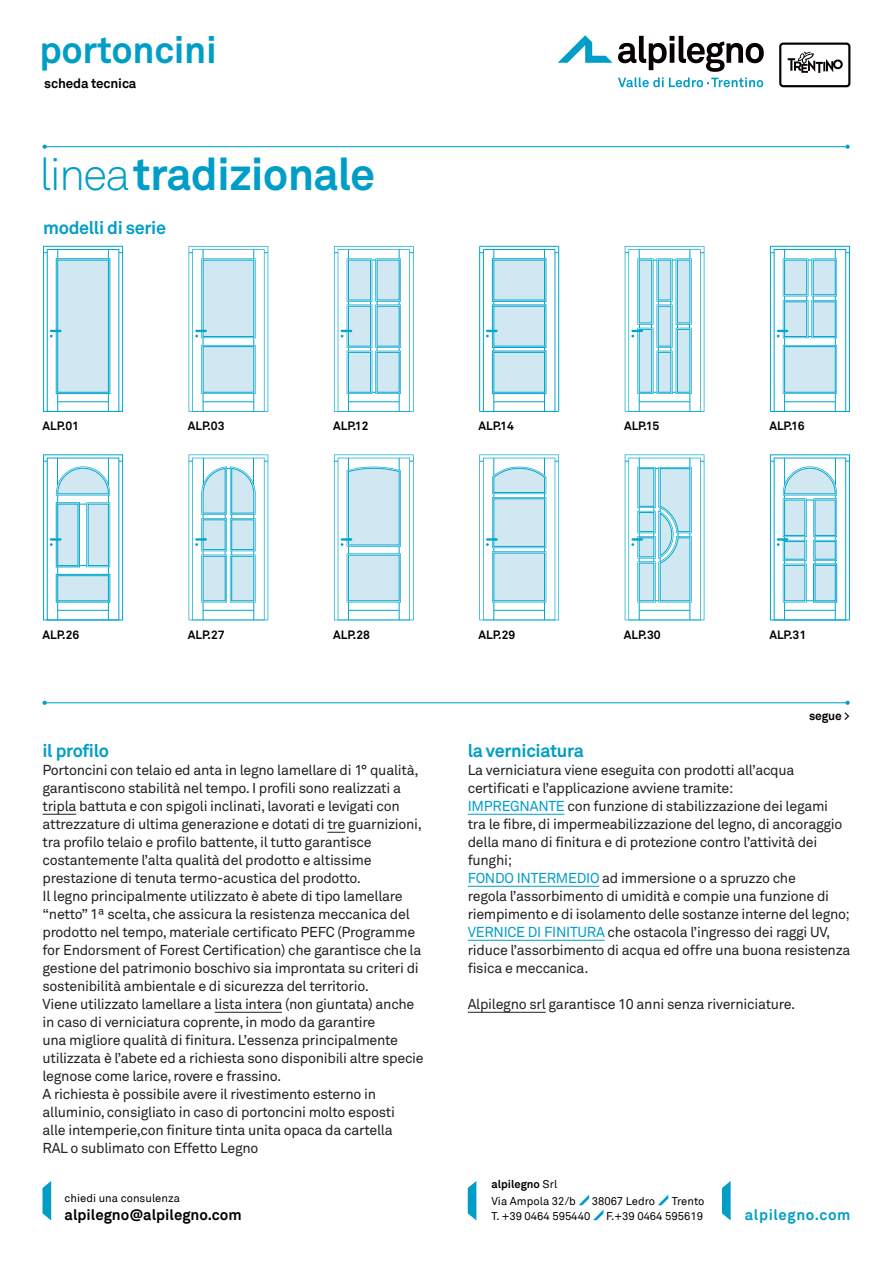
<style>
.page{position:relative;width:893px;height:1263px;background:#fff}
.page>*{position:absolute;margin:0;border:0;box-sizing:border-box;transform-origin:0 0}
.t1{font:700 45px "Akkurat Pro";letter-spacing:-.02em;color:#009ec7}
.t2{font:700 37.5px "Akkurat Pro";letter-spacing:-.01em;color:#009ec7}
.t3{font:700 18px "Akkurat Pro";letter-spacing:-.02em;color:#009ec7}
.t4{font:700 15px "Akkurat";color:#060100}
.t5{font:700 15px "Akkurat";letter-spacing:.04em;color:#009ec7}
.t6{font:14.25px/18px "Akkurat Pro";letter-spacing:-.02em;color:#231f20}
.t7{font:700 13.35px "Akkurat";letter-spacing:-.01em;color:#060100}
.t8{font:700 12px "Akkurat Pro";color:#060100}
.t9{font:700 12px "Akkurat";letter-spacing:-.01em;color:#060100}
.t10{font:11.25px/17.1px "Akkurat";color:#060100}
.s1{font-family:"Akkurat Light Pro";font-weight:400}
.s2{color:#009ec7}
.s3{font-weight:700}
</style>
<div class="page">
<svg style="left:43px;top:1181px;width:8px;height:39px"></svg>
<svg style="left:658px;top:1195px;width:10px;height:10px"></svg>
<svg style="left:578px;top:1194px;width:25px;height:26px"></svg>
<svg style="left:468px;top:1181px;width:8px;height:39px"></svg>
<svg style="left:722px;top:1181px;width:9px;height:39px"></svg>
<hr style="left:45px;top:146px;width:803px;height:1px;background:#009ec7">
<svg style="left:43px;top:145px;width:4px;height:4px"></svg>
<svg style="left:845px;top:145px;width:5px;height:4px"></svg>
<svg style="left:558px;top:35px;width:206px;height:52px"></svg>
<svg style="left:779px;top:43px;width:71px;height:44px"></svg>
<hr style="left:45px;top:702px;width:803px;height:1px;background:#009ec7">
<svg style="left:43px;top:701px;width:4px;height:4px"></svg>
<svg style="left:845px;top:701px;width:5px;height:4px"></svg>
<hr style="left:468px;top:814px;width:97px;height:1px;background:#009ec7">
<hr style="left:468px;top:886px;width:131px;height:1px;background:#009ec7">
<hr style="left:468px;top:940px;width:137px;height:1px;background:#009ec7">
<hr style="left:468px;top:1012px;width:78px;height:1px;background:#231f20">
<hr style="left:43px;top:814px;width:33px;height:1px;background:#231f20">
<svg style="left:327px;top:832px;width:18px;height:1px"></svg>
<hr style="left:215px;top:1012px;width:67px;height:1px;background:#231f20">
<div style="left:43px;top:246px;width:80px;height:166px;border:1px solid #00a6ce"></div>
<div style="left:47px;top:249px;width:72px;height:163px;border:1px solid #00a6ce"></div>
<div style="left:58px;top:260px;width:50px;height:132px;background:#d1e8f3"></div>
<div style="left:57px;top:260px;width:52px;height:133px;border:1px solid #00a6ce"></div>
<svg style="left:57px;top:394px;width:1px;height:17px"></svg>
<svg style="left:108px;top:394px;width:1px;height:17px"></svg>
<hr style="left:58px;top:401px;width:50px;height:1px;background:#00a6ce">
<svg style="left:50px;top:330px;width:11px;height:7px"></svg>
<svg style="left:189px;top:246px;width:79px;height:166px"></svg>
<svg style="left:334px;top:246px;width:80px;height:166px"></svg>
<hr style="left:558px;top:246px;width:1px;height:165px;background:#00a6ce">
<hr style="left:480px;top:246px;width:79px;height:1px;background:#00a6ce">
<hr style="left:479px;top:246px;width:1px;height:165px;background:#00a6ce">
<hr style="left:480px;top:411px;width:79px;height:1px;background:#00a6ce">
<hr style="left:555px;top:249px;width:1px;height:162px;background:#00a6ce">
<hr style="left:483px;top:249px;width:72px;height:1px;background:#00a6ce">
<hr style="left:483px;top:249px;width:1px;height:162px;background:#00a6ce">
<div style="left:494px;top:260px;width:50px;height:40px;background:#d1e8f3"></div>
<div style="left:492px;top:258px;width:54px;height:44px;border:1px solid #00a6ce"></div>
<div style="left:494px;top:352px;width:50px;height:40px;background:#d1e8f3"></div>
<div style="left:492px;top:351px;width:54px;height:43px;border:1px solid #00a6ce"></div>
<div style="left:493px;top:352px;width:52px;height:41px;border:1px solid #00a6ce"></div>
<div style="left:494px;top:306px;width:50px;height:40px;background:#d1e8f3"></div>
<div style="left:492px;top:305px;width:54px;height:43px;border:1px solid #00a6ce"></div>
<div style="left:493px;top:306px;width:52px;height:40px;border:1px solid #00a6ce"></div>
<svg style="left:493px;top:394px;width:1px;height:17px"></svg>
<svg style="left:544px;top:394px;width:1px;height:17px"></svg>
<hr style="left:494px;top:401px;width:50px;height:1px;background:#00a6ce">
<svg style="left:486px;top:330px;width:12px;height:7px"></svg>
<svg style="left:625px;top:246px;width:79px;height:166px"></svg>
<div style="left:658px;top:260px;width:13px;height:40px;background:#d1e8f3"></div>
<div style="left:658px;top:260px;width:13px;height:40px;border:1px solid #00a6ce"></div>
<div style="left:770px;top:246px;width:80px;height:166px;border:1px solid #00a6ce"></div>
<div style="left:774px;top:249px;width:72px;height:163px;border:1px solid #00a6ce"></div>
<svg style="left:770px;top:249px;width:67px;height:162px"></svg>
<div style="left:56px;top:574px;width:54px;height:28px;border:1px solid #00a6ce"></div>
<div style="left:58px;top:576px;width:50px;height:25px;background:#d1e8f3"></div>
<div style="left:57px;top:575px;width:52px;height:26px;border:1px solid #00a6ce"></div>
<div style="left:43px;top:454px;width:80px;height:166px;border:1px solid #00a6ce"></div>
<div style="left:47px;top:458px;width:72px;height:162px;border:1px solid #00a6ce"></div>
<svg style="left:57px;top:602px;width:1px;height:18px"></svg>
<svg style="left:108px;top:602px;width:1px;height:18px"></svg>
<hr style="left:58px;top:610px;width:50px;height:1px;background:#00a6ce">
<svg style="left:44px;top:458px;width:66px;height:116px"></svg>
<svg style="left:189px;top:454px;width:79px;height:166px"></svg>
<svg style="left:334px;top:454px;width:80px;height:166px"></svg>
<svg style="left:479px;top:454px;width:80px;height:166px"></svg>
<svg style="left:625px;top:454px;width:79px;height:166px"></svg>
<div style="left:770px;top:454px;width:80px;height:166px;border:1px solid #00a6ce"></div>
<div style="left:774px;top:458px;width:72px;height:162px;border:1px solid #00a6ce"></div>
<svg style="left:770px;top:458px;width:67px;height:162px"></svg>
<h2 class="t2" style="left:39px;top:27px;width:179px">portoncini</h2>
<p class="t7" style="left:44px;top:75px;width:94px">scheda tecnica</p>
<h1 class="t1" style="left:39px;top:147px;width:337px"><span class="s1">linea</span> tradizionale</h1>
<p class="t3" style="left:43px;top:217px;width:124px">modelli di serie</p>
<p class="t8" style="left:43px;top:419px;width:38px">ALP.01</p>
<p class="t8" style="left:188px;top:419px;width:38px">ALP.03</p>
<p class="t8" style="left:333px;top:419px;width:37px">ALP.12</p>
<p class="t8" style="left:479px;top:419px;width:37px">ALP.14</p>
<p class="t8" style="left:624px;top:419px;width:37px">ALP.15</p>
<p class="t8" style="left:769px;top:419px;width:37px">ALP.16</p>
<p class="t8" style="left:42px;top:627px;width:38px">ALP.26</p>
<p class="t8" style="left:188px;top:627px;width:38px">ALP.27</p>
<p class="t8" style="left:333px;top:627px;width:38px">ALP.28</p>
<p class="t8" style="left:479px;top:627px;width:38px">ALP.29</p>
<p class="t8" style="left:624px;top:627px;width:38px">ALP.30</p>
<p class="t8" style="left:769px;top:627px;width:38px">ALP.31</p>
<p class="t3" style="left:43px;top:740px;width:68px">il profilo</p>
<p class="t6" style="left:43px;top:762px;width:383px">Portoncini con telaio ed anta in legno lamellare di 1° qualità, garantiscono stabilità nel tempo. I profili sono realizzati a tripla battuta e con spigoli inclinati, lavorati e levigati con attrezzature di ultima generazione e dotati di tre guarnizioni, tra profilo telaio e profilo battente, il tutto garantisce costantemente l’alta qualità del prodotto e altissime prestazione di tenuta termo-acustica del prodotto.<br>Il legno principalmente utilizzato è abete di tipo lamellare “netto” 1ª scelta, che assicura la resistenza meccanica del prodotto nel tempo, materiale certificato PEFC (Programme for Endorsment of Forest Certification) che garantisce che la gestione del patrimonio boschivo sia improntata su criteri di sostenibilità ambientale e di sicurezza del territorio.<br>Viene utilizzato lamellare a lista intera (non giuntata) anche in caso di verniciatura coprente, in modo da garantire<br>una migliore qualità di finitura. L’essenza principalmente utilizzata è l’abete ed a richiesta sono disponibili altre specie legnose come larice, rovere e frassino.<br>A richiesta è possibile avere il rivestimento esterno in alluminio, consigliato in caso di portoncini molto esposti<br>alle intemperie,con finiture tinta unita opaca da cartella<br>RAL o sublimato con Effetto Legno</p>
<p class="t9" style="left:809px;top:708px;width:42px">segue &gt;</p>
<p class="t3" style="left:468px;top:740px;width:118px">la verniciatura</p>
<p class="t6" style="left:468px;top:762px;width:384px">La verniciatura viene eseguita con prodotti all’acqua certificati e l’applicazione avviene tramite:<br><span class="s2">IMPREGNANTE</span> con funzione di stabilizzazione dei legami<br>tra le fibre, di impermeabilizzazione del legno, di ancoraggio della mano di finitura e di protezione contro l’attività dei funghi;<br><span class="s2">FONDO INTERMEDIO</span> ad immersione o a spruzzo che<br>regola l’assorbimento di umidità e compie una funzione di riempimento e di isolamento delle sostanze interne del legno; <span class="s2">VERNICE DI FINITURA</span> che ostacola l’ingresso dei raggi UV, riduce l’assorbimento di acqua ed offre una buona resistenza fisica e meccanica.</p>
<p class="t6" style="left:468px;top:996px;width:329px">Alpilegno srl garantisce 10 anni senza riverniciature.</p>
<p class="t10" style="left:491px;top:1176px;width:86px"><span class="s3">alpilegno</span> Srl<br>Via Ampola 32/b</p>
<p class="t10" style="left:65px;top:1190px;width:117px">chiedi una consulenza</p>
<p class="t4" style="left:65px;top:1205px;width:178px">alpilegno@alpilegno.com</p>
<p class="t5" style="left:745px;top:1205px;width:107px">alpilegno.com</p>
<p class="t10" style="left:592px;top:1193px;width:65px">38067 Ledro</p>
<p class="t10" style="left:672px;top:1193px;width:34px">Trento</p>
<p class="t10" style="left:491px;top:1208px;width:100px">T. +39 0464 595440</p>
<p class="t10" style="left:606px;top:1208px;width:98px">F.+39 0464 595619</p>
</div>
